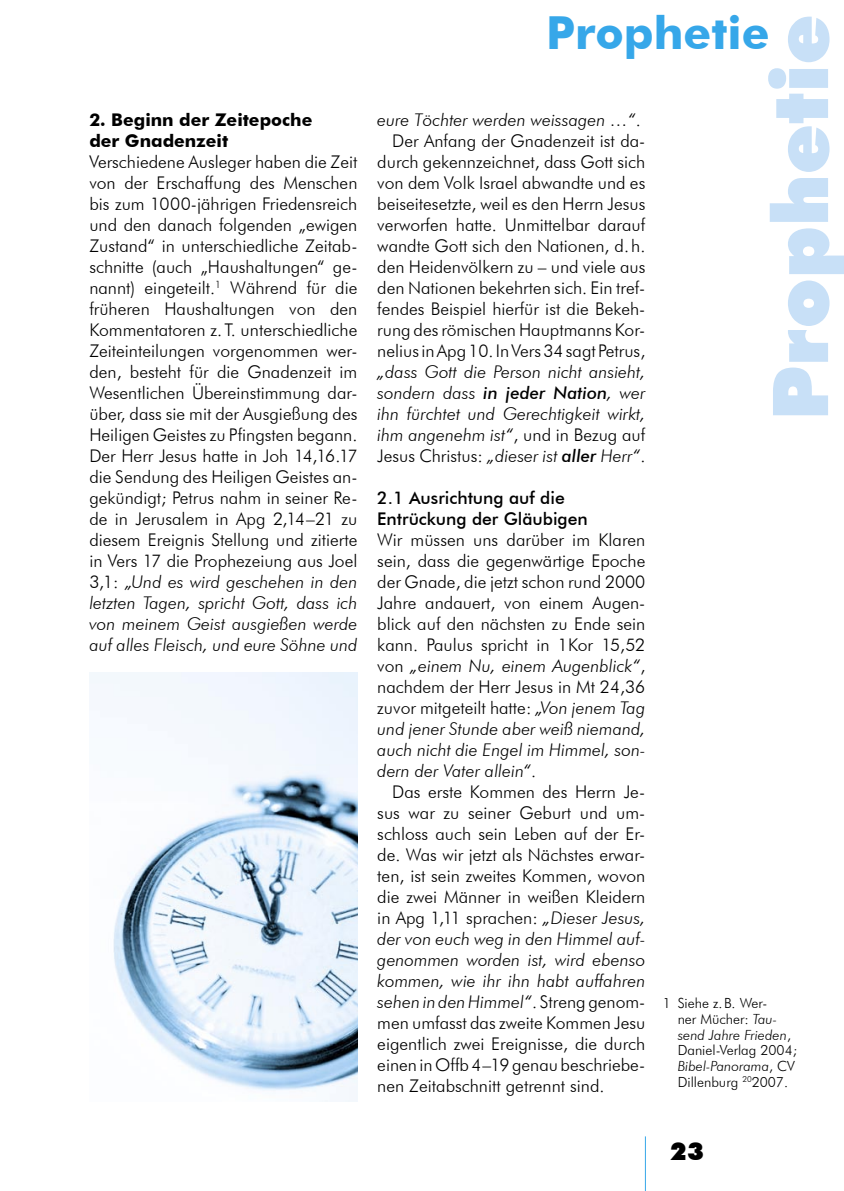
<style>
.page{position:relative;width:844px;height:1191px;background:#fff}
.page>*{position:absolute;margin:0;border:0;box-sizing:border-box;transform-origin:0 0}
.t1{font:900 77px "Futura BT";color:#c8e0f7}
.t2{font:700 45.5px "Futura BT";color:#36a7e9}
.t3{font:900 24.5px "Futura BT";color:#000}
.Fließtext_nach_Titel{font:300 17.5px/21px "Futura BT";color:#000;text-align:justify}
.Fließtext{font:300 17.5px/21px "Futura BT";color:#000;text-align:justify}
.Untertitel{font:500 17.5px/21px "Futura BT";color:#000}
.Untertitel-2{font:700 17.5px/21px "Futura BT";color:#000}
.Fließtext_nach_Titel-2{font:italic 300 17.5px "Futura BT";color:#000}
.Fußnote{font:300 14px/15.8px "Futura BT";color:#000}
.s1{font-style:italic}
.s2{font-style:normal}
.s3{font-weight:500;font-style:italic}
</style>
<div class="page">
<hr style="left:644px;top:1136px;width:1px;height:55px;background:#36a7e9">
<img style="left:89px;top:672px;width:268px;height:429px">
<p class="Untertitel-2" style="left:89px;top:109px;width:224px">2. Beginn der Zeitepoche der Gnadenzeit</p>
<p class="Fließtext_nach_Titel" style="left:89px;top:151px;width:269px">Verschiedene Ausleger haben die Zeit von der Erschaffung des Menschen bis zum 1000-jährigen Friedensreich und den danach folgenden „ewigen Zustand“ in unterschiedliche Zeitab&shy;schnitte (auch „Haushaltungen“ ge&shy;nannt) eingeteilt.<sup>1</sup> Während für die früheren Haushaltungen von den Kommentatoren z. T. unterschiedliche Zeiteinteilungen vorgenommen wer&shy;den, besteht für die Gnadenzeit im Wesentlichen Übereinstimmung dar&shy;über, dass sie mit der Ausgießung des Heiligen Geistes zu Pfingsten begann.<br>Der Herr Jesus hatte in Joh 14,16.17 die Sendung des Heiligen Geistes an&shy;gekündigt; Petrus nahm in seiner Re&shy;de in Jerusalem in Apg 2,14–21 zu diesem Ereignis Stellung und zitierte in Vers 17 die Prophezeiung aus Joel 3,1: <span class="s1">„Und es wird geschehen in den letzten Tagen, spricht Gott, dass ich von meinem Geist ausgießen werde auf alles Fleisch, und eure Söhne und</span></p>
<h2 class="t2" style="left:546px;top:6px;width:225px">Prophetie</h2>
<h1 class="t1" style="left:753px;top:420px;width:407px;rotate:-90deg">Prophetie</h1>
<p class="Fließtext_nach_Titel-2" style="left:377px;top:109px;width:265px">eure Töchter werden weissagen …“<span class="s2">.</span></p>
<p class="Fließtext" style="left:377px;top:130px;width:269px;text-indent:15px">Der Anfang der Gnadenzeit ist da&shy;durch gekennzeichnet, dass Gott sich von dem Volk Israel abwandte und es beiseitesetzte, weil es den Herrn Jesus verworfen hatte. Unmittelbar darauf wandte Gott sich den Nationen, d. h. den Heidenvölkern zu – und viele aus den Nationen bekehrten sich. Ein tref&shy;fendes Beispiel hierfür ist die Bekeh&shy;rung des römischen Hauptmanns Kor&shy;nelius in Apg 10. In Vers 34 sagt Petrus, <span class="s1">„dass Gott die Person nicht ansieht, sondern dass</span> <span class="s3">in jeder Nation</span><span class="s1">, wer ihn fürchtet und Gerechtigkeit wirkt, ihm angenehm ist“</span>, und in Bezug auf Jesus Christus: <span class="s1">„dieser ist</span> <span class="s3">aller</span> <span class="s1">Herr“</span>.</p>
<p class="Untertitel" style="left:377px;top:487px;width:212px">2.1 Ausrichtung auf die<br>Entrückung der Gläubigen</p>
<p class="Fließtext_nach_Titel" style="left:377px;top:529px;width:269px">Wir müssen uns darüber im Klaren sein, dass die gegenwärtige Epoche der Gnade, die jetzt schon rund 2000<br>Jahre andauert, von einem Augen&shy;blick auf den nächsten zu Ende sein kann. Paulus spricht in 1Kor 15,52 von <span class="s1">„einem Nu, einem Augenblick“</span>, nachdem der Herr Jesus in Mt 24,36 zuvor mitgeteilt hatte: <span class="s1">„Von jenem Tag und jener Stunde aber weiß niemand, auch nicht die Engel im Himmel, son&shy;dern der Vater allein“</span>.</p>
<p class="Fließtext" style="left:377px;top:781px;width:269px;text-indent:15px">Das erste Kommen des Herrn Je&shy;sus war zu seiner Geburt und um&shy;schloss auch sein Leben auf der Er&shy;de. Was wir jetzt als Nächstes erwar&shy;ten, ist sein zweites Kommen, wovon die zwei Männer in weißen Kleidern in Apg 1,11 sprachen: <span class="s1">„Dieser Jesus, der von euch weg in den Himmel auf&shy;genommen worden ist, wird ebenso kommen, wie ihr ihn habt auffahren sehen in den Himmel“</span>. Streng genom&shy;men umfasst das zweite Kommen Jesu eigentlich zwei Ereignisse, die durch einen in Offb 4–19 genau beschriebe&shy;nen Zeitabschnitt getrennt sind.</p>
<p class="Fußnote" style="left:677px;top:995px;width:121px;text-indent:-15px">1 Siehe z. B. Wer-<br>ner Mücher: <span class="s1">Tau&shy;send Jahre Frieden</span>,<br>Daniel-Verlag 2004;<br><span class="s1">Bibel-Panorama</span>, CV<br>Dillenburg <sup>20</sup>2007.</p>
<h3 class="t3" style="left:670px;top:1136px;width:35px">23</h3>
</div>
